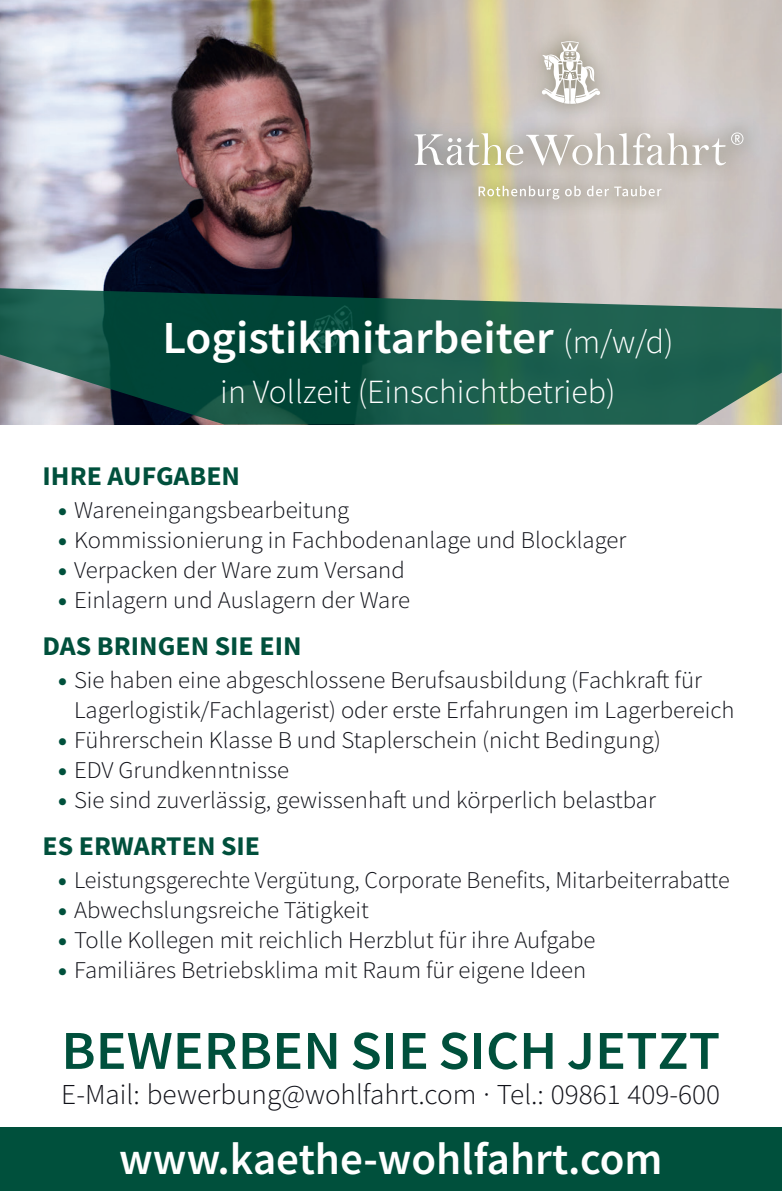
<style>
.page{position:relative;width:783px;height:1191px;background:#fff}
.page>*{position:absolute;margin:0;border:0;box-sizing:border-box;transform-origin:0 0}
.t1{font:600 54.9px "Source Sans Pro";color:#00503c;scale:1.05 1}
.t2{font:600 45.9px "Source Sans Pro";color:#fff}
.t3{font:600 45px "Source Sans Pro";color:#fff}
.t4{font:300 33.9px "Source Sans Pro";color:#fff}
.t5{font:300 28.8px "Source Sans Pro";color:#101118}
.t6{font:700 27px "Source Sans Pro";color:#00503c}
.t7{font:300 24px/30px "Source Sans Pro";color:#101118}
.s1{font-weight:300;font-size:33.9px}
.s2{font-weight:900;color:#00503c}
</style>
<div class="page">
<img style="left:0;top:0;width:781px;height:288px">
<div style="left:0;top:1127px;width:781px;height:64px;background:#00503c"></div>
<svg style="left:0;top:288px;width:781px;height:136px;background:#2a6153"></svg>
<div style="left:396px;top:21px;width:366px;height:198px;background:#3e3c17;opacity:.42"></div>
<svg style="left:478px;top:186px;width:183px;height:13px;background:#cec9bc"></svg>
<svg style="left:414px;top:132px;width:329px;height:33px"></svg>
<svg style="left:541px;top:41px;width:59px;height:63px"></svg>
<p class="t2" style="left:162px;top:307px;width:512px">Logistikmitarbeiter <span class="s1">(m/w/d)</span></p>
<p class="t4" style="left:220px;top:370px;width:397px">in Vollzeit (Einschichtbetrieb)</p>
<p class="t6" style="left:43px;top:457px;width:199px">IHRE AUFGABEN</p>
<p class="t7" style="left:58px;top:494px;width:292px"><span class="s2">•</span> Wareneingangsbearbeitung</p>
<p class="t7" style="left:58px;top:524px;width:569px"><span class="s2">•</span> Kommissionierung in Fachbodenanlage und Blocklager</p>
<p class="t7" style="left:58px;top:554px;width:348px"><span class="s2">•</span> Verpacken der Ware zum Versand</p>
<p class="t7" style="left:58px;top:584px;width:353px"><span class="s2">•</span> Einlagern und Auslagern der Ware</p>
<p class="t6" style="left:43px;top:627px;width:260px">DAS BRINGEN SIE EIN</p>
<p class="t7" style="left:74px;top:665px;width:662px;text-indent:-16px"><span class="s2">•</span> Sie haben eine abgeschlossene Berufsausbildung (Fachkraft für<br>Lagerlogistik/Fachlagerist) oder erste Erfahrungen im Lagerbereich</p>
<p class="t7" style="left:58px;top:725px;width:604px"><span class="s2">•</span> Führerschein Klasse B und Staplerschein (nicht Bedingung)</p>
<p class="t7" style="left:58px;top:755px;width:232px"><span class="s2">•</span> EDV Grundkenntnisse</p>
<p class="t7" style="left:58px;top:785px;width:599px"><span class="s2">•</span> Sie sind zuverlässig, gewissenhaft und körperlich belastbar</p>
<p class="t6" style="left:43px;top:828px;width:219px">ES ERWARTEN SIE</p>
<p class="t7" style="left:58px;top:865px;width:672px"><span class="s2">•</span> Leistungsgerechte Vergütung, Corporate Benefits, Mitarbeiterrabatte</p>
<p class="t7" style="left:58px;top:895px;width:312px"><span class="s2">•</span> Abwechslungsreiche Tätigkeit</p>
<p class="t7" style="left:58px;top:925px;width:538px"><span class="s2">•</span> Tolle Kollegen mit reichlich Herzblut für ihre Aufgabe</p>
<p class="t7" style="left:58px;top:955px;width:529px"><span class="s2">•</span> Familiäres Betriebsklima mit Raum für eigene Ideen</p>
<p class="t1" style="left:61px;top:1014px;width:628px">BEWERBEN SIE SICH JETZT</p>
<p class="t5" style="left:61px;top:1076px;width:660px">E-Mail: bewerbung@wohlfahrt.com · Tel.: 09861 409-600</p>
<p class="t3" style="left:119px;top:1129px;width:544px">www.kaethe-wohlfahrt.com</p>
</div>
